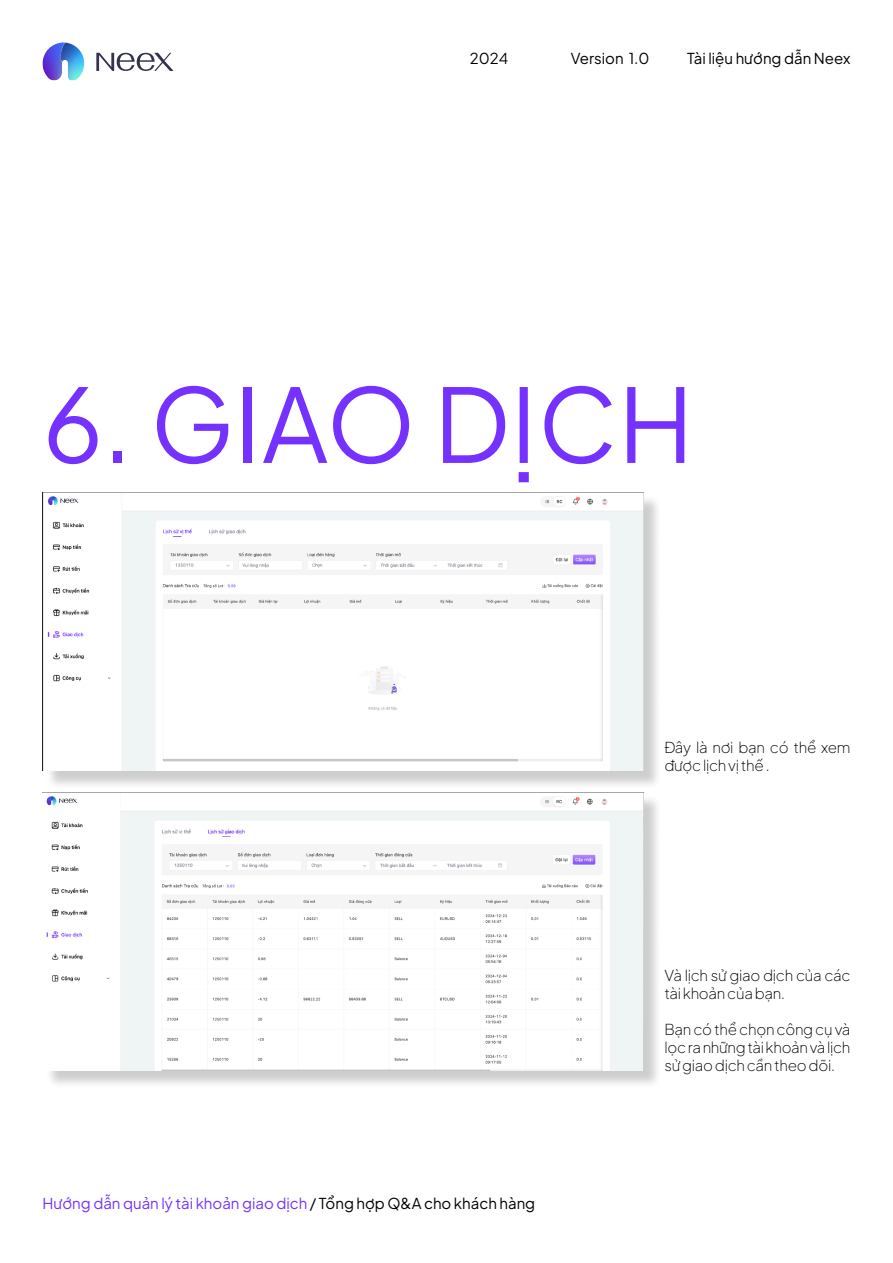
<style>
.page{position:relative;width:893px;height:1263px;background:#fff}
.page>*{position:absolute;margin:0;border:0;box-sizing:border-box;transform-origin:0 0}
.t1{font:101.85px "Plus Jakarta Sans";letter-spacing:.01em;color:#7532ff}
.t2{font:200 15px/18px "Plus Jakarta Sans";letter-spacing:-.02em;color:#000}
.t3{font:15px "Plus Jakarta Sans";color:#7532ff}
.t4{font:15px "Plus Jakarta Sans";color:#000}
.s1{color:#000}
</style>
<div class="page">
<img style="left:43px;top:43px;width:16px;height:37px">
<img style="left:59px;top:43px;width:25px;height:37px">
<svg style="left:96px;top:53px;width:78px;height:18px"></svg>
<div style="left:45px;top:494px;width:617px;height:295px;background:#000;opacity:.2"></div>
<img style="left:43px;top:492px;width:600px;height:279px">
<div style="left:45px;top:794px;width:617px;height:295px;background:#000;opacity:.2"></div>
<img style="left:43px;top:792px;width:600px;height:278px">
<p class="t4" style="left:470px;top:46px;width:40px">2024</p>
<p class="t4" style="left:571px;top:46px;width:80px">Version 1.0</p>
<p class="t4" style="left:687px;top:46px;width:165px">Tài liệu hướng dẫn Neex</p>
<p class="t1" style="left:43px;top:342px;width:652px">6. GIAO DỊCH</p>
<p class="t2" style="left:664px;top:737px;width:188px">Đây là nơi bạn có thể xem được lịch vị thế .</p>
<p class="t3" style="left:43px;top:1191px;width:494px">Hướng dẫn quản lý tài khoản giao dịch <span class="s1">/ Tổng hợp Q&amp;A cho khách hàng</span></p>
<p class="t2" style="left:664px;top:964px;width:188px">Và lịch sử giao dịch của các tài khoản của bạn.</p>
<p class="t2" style="left:664px;top:1018px;width:188px;text-align:justify">Bạn có thể chọn công cụ và lọc ra những tài khoản và lịch sử giao dịch cần theo dõi.</p>
</div>
